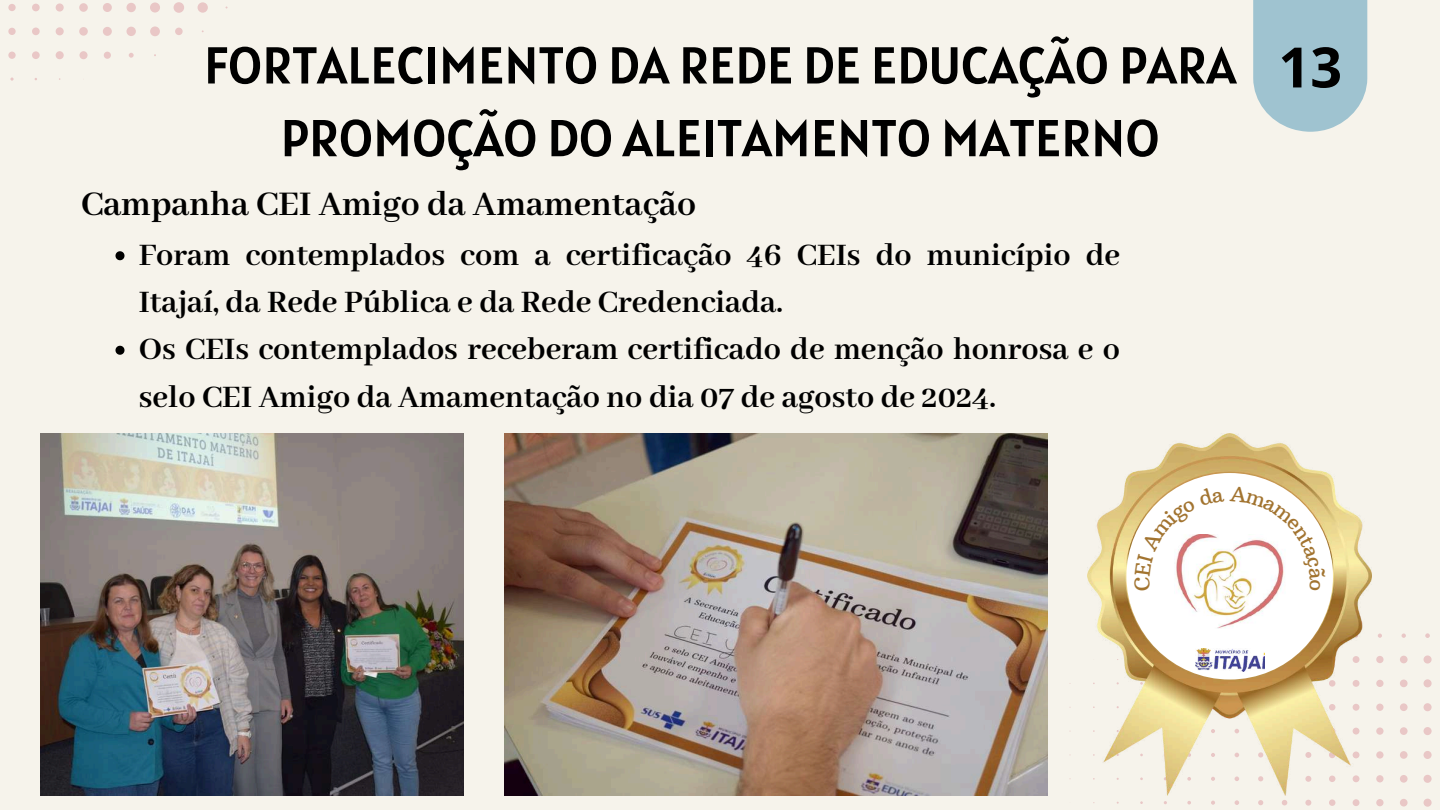
<style>
.page{position:relative;width:1440px;height:810px;background:#f6f3eb}
.page>*{position:absolute;margin:0;border:0;box-sizing:border-box;transform-origin:0 0}
.t1{font:700 55.7px "Open Sans";color:#000}
.t2{font:52px/72.8px "Alatsi";color:#000;text-align:center}
.t3{font:700 37.6px "Abhaya Libre";color:#000}
.t4{font:700 34px/47.2px "Abhaya Libre";color:#000}
</style>
<div class="page">
<svg style="left:1022px;top:633px;width:410px;height:174px"></svg>
<svg style="left:1253px;top:0;width:114px;height:132px"></svg>
<svg style="left:8px;top:2px;width:220px;height:79px"></svg>
<img style="left:1088px;top:434px;width:284px;height:361px">
<div style="left:1126px;top:473px;width:207px;height:207px;background:#fff;border-radius:50%"></div>
<img style="left:1182px;top:592px;width:96px;height:37px">
<img style="left:1195px;top:648px;width:69px;height:24px">
<img style="left:41px;top:434px;width:423px;height:361px">
<img style="left:504px;top:434px;width:543px;height:361px">
<svg style="left:116px;top:251px;width:8px;height:9px"></svg>
<svg style="left:116px;top:346px;width:8px;height:9px"></svg>
<svg style="left:1132px;top:484px;width:196px;height:108px"></svg>
<h2 class="t2" style="left:204px;top:28px;width:1034px">FORTALECIMENTO DA REDE DE EDUCAÇÃO PARA<br>PROMOÇÃO DO ALEITAMENTO MATERNO</h2>
<h1 class="t1" style="left:1278px;top:28px;width:65px">13</h1>
<p class="t3" style="left:81px;top:184px;width:617px">Campanha CEI Amigo da Amamentação</p>
<p class="t4" style="left:139px;top:233px;width:983px">Foram contemplados com a certificação 46 CEIs do município de Itajaí, da Rede Pública e da Rede Credenciada.<br>Os CEIs contemplados receberam certificado de menção honrosa e o selo CEI Amigo da Amamentação no dia 07 de agosto de 2024.</p>
</div>
